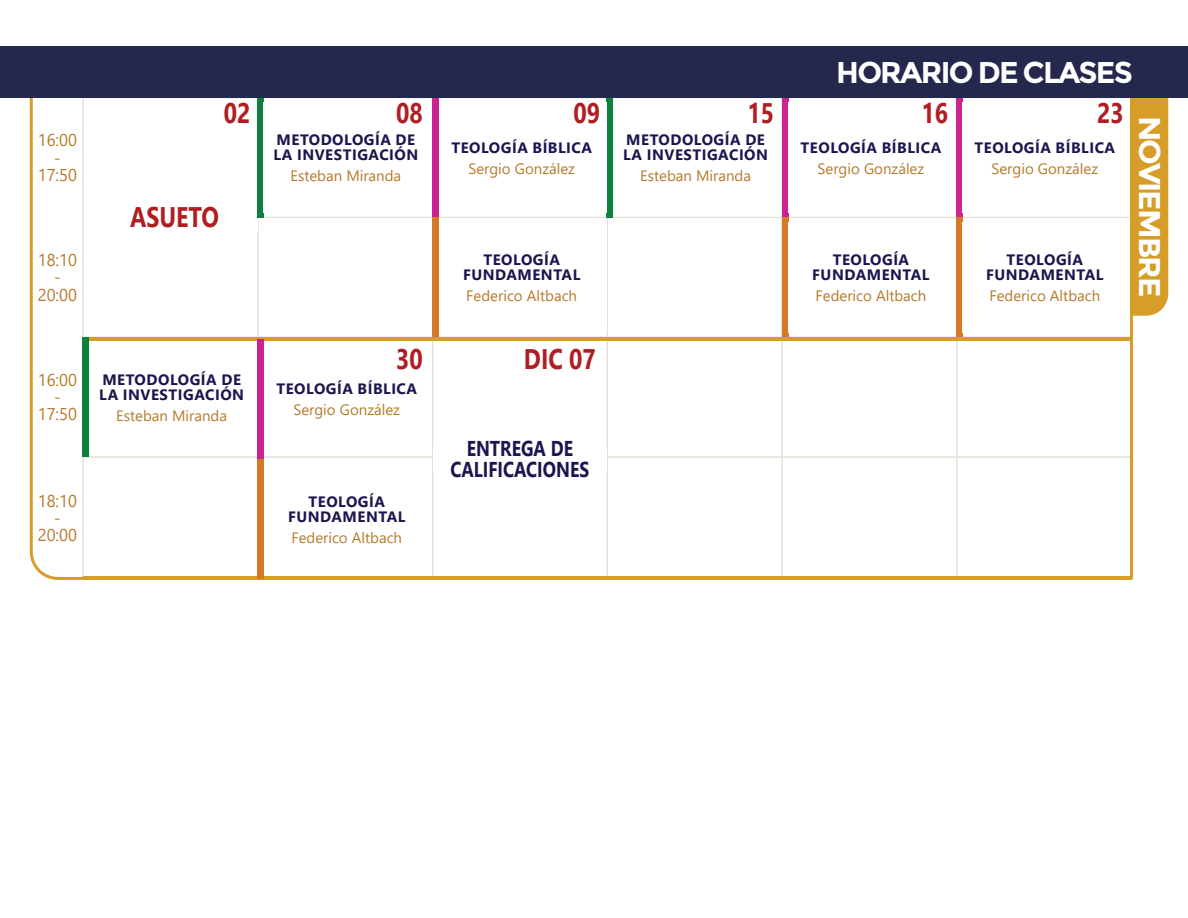
<style>
.page{position:relative;width:1188px;height:918px;background:#fff}
.page>*{position:absolute;margin:0;border:0;box-sizing:border-box;transform-origin:0 0}
.t1{font:700 30px "Montserrat";letter-spacing:-.06em;color:#fff}
.t2{font:700 30px "Montserrat";letter-spacing:-.06em;color:#fff;scale:1.04 1}
.t3{font:700 28.35px "Segoe UI";color:#af1e22;scale:.82 1}
.t4{font:700 21.45px/21.5px "Segoe UI";color:#1a1550;text-align:center;scale:.82 1}
.t5{font:17.1px/17.1px "Segoe UI";color:#b57a2b;text-align:center;scale:.96 1}
.t6{font:700 15px/15px "Segoe UI";letter-spacing:.035em;color:#1a1550;text-align:center}
.t7{font:15px "Segoe UI";color:#b57a2b}
</style>
<div class="page">
<div style="left:1134px;top:98px;width:34px;height:218px;background:#d69e28"></div>
<svg style="left:29px;top:98px;width:1105px;height:482px"></svg>
<div style="left:0;top:46px;width:1188px;height:52px;background:#23284c"></div>
<hr style="left:83px;top:337px;width:1048px;height:3px;background:#d69e28">
<div style="left:84px;top:207px;width:174px;height:25px;background:#fff"></div>
<hr style="left:83px;top:577px;width:1048px;height:3px;background:#d69e28">
<div style="left:257px;top:98px;width:6px;height:120px;background:#0e813f"></div>
<div style="left:263px;top:103px;width:168px;height:110px;background:#fff"></div>
<div style="left:83px;top:337px;width:6px;height:120px;background:#0e813f"></div>
<div style="left:89px;top:342px;width:168px;height:111px;background:#fff"></div>
<div style="left:607px;top:98px;width:6px;height:119px;background:#0e813f"></div>
<div style="left:613px;top:103px;width:168px;height:110px;background:#fff"></div>
<div style="left:433px;top:98px;width:6px;height:119px;background:#cb2490"></div>
<div style="left:439px;top:103px;width:168px;height:110px;background:#fff"></div>
<div style="left:258px;top:339px;width:6px;height:120px;background:#cb2490"></div>
<div style="left:264px;top:344px;width:168px;height:110px;background:#fff"></div>
<div style="left:258px;top:459px;width:6px;height:120px;background:#d57927"></div>
<div style="left:264px;top:464px;width:168px;height:110px;background:#fff"></div>
<div style="left:782px;top:98px;width:6px;height:120px;background:#cb2490"></div>
<div style="left:788px;top:103px;width:168px;height:110px;background:#fff"></div>
<div style="left:956px;top:98px;width:6px;height:119px;background:#cb2490"></div>
<div style="left:962px;top:103px;width:168px;height:110px;background:#fff"></div>
<div style="left:433px;top:217px;width:6px;height:120px;background:#d57927"></div>
<div style="left:439px;top:222px;width:168px;height:111px;background:#fff"></div>
<div style="left:782px;top:218px;width:6px;height:119px;background:#d57927"></div>
<div style="left:788px;top:222px;width:168px;height:111px;background:#fff"></div>
<div style="left:956px;top:217px;width:6px;height:120px;background:#d57927"></div>
<div style="left:962px;top:222px;width:168px;height:111px;background:#fff"></div>
<div style="left:433px;top:447px;width:174px;height:24px;background:#fff"></div>
<p class="t5" style="left:38px;top:133px;width:42px">16:00 -<br>17:50</p>
<p class="t5" style="left:38px;top:253px;width:42px">18:10 -<br>20:00</p>
<h2 class="t3" style="left:224px;top:102px;width:34px">02</h2>
<h2 class="t3" style="left:130px;top:207px;width:110px">ASUETO</h2>
<p class="t5" style="left:38px;top:373px;width:42px">16:00 -<br>17:50</p>
<p class="t6" style="left:99px;top:373px;width:146px;text-align:left">METODOLOGÍA DE<br>LA INVESTIGACIÓN</p>
<p class="t7" style="left:116px;top:410px;width:112px">Esteban Miranda</p>
<p class="t5" style="left:38px;top:494px;width:42px">18:10 -<br>20:00</p>
<h2 class="t3" style="left:396px;top:102px;width:34px">08</h2>
<p class="t6" style="left:273px;top:134px;width:146px;text-align:left">METODOLOGÍA DE<br>LA INVESTIGACIÓN</p>
<p class="t7" style="left:290px;top:170px;width:112px">Esteban Miranda</p>
<h1 class="t1" style="left:836px;top:54px;width:298px">HORARIO DE CLASES</h1>
<h2 class="t3" style="left:574px;top:102px;width:34px">09</h2>
<h2 class="t3" style="left:748px;top:102px;width:34px">15</h2>
<h2 class="t3" style="left:921px;top:102px;width:34px">16</h2>
<h2 class="t3" style="left:1097px;top:102px;width:34px">23</h2>
<p class="t6" style="left:451px;top:141px;width:142px">TEOLOGÍA BÍBLICA</p>
<p class="t7" style="left:468px;top:163px;width:108px">Sergio González</p>
<p class="t6" style="left:463px;top:254px;width:119px">TEOLOGÍA<br>FUNDAMENTAL</p>
<p class="t7" style="left:466px;top:290px;width:112px">Federico Altbach</p>
<p class="t6" style="left:623px;top:134px;width:146px;text-align:left">METODOLOGÍA DE<br>LA INVESTIGACIÓN</p>
<p class="t7" style="left:640px;top:170px;width:112px">Esteban Miranda</p>
<p class="t6" style="left:801px;top:142px;width:142px">TEOLOGÍA BÍBLICA</p>
<p class="t7" style="left:818px;top:163px;width:108px">Sergio González</p>
<p class="t6" style="left:812px;top:254px;width:119px">TEOLOGÍA<br>FUNDAMENTAL</p>
<p class="t7" style="left:816px;top:290px;width:112px">Federico Altbach</p>
<p class="t6" style="left:975px;top:141px;width:142px">TEOLOGÍA BÍBLICA</p>
<p class="t7" style="left:992px;top:163px;width:108px">Sergio González</p>
<p class="t6" style="left:986px;top:254px;width:119px">TEOLOGÍA<br>FUNDAMENTAL</p>
<p class="t7" style="left:989px;top:290px;width:112px">Federico Altbach</p>
<h1 class="t2" style="left:1168px;top:116px;width:176px;rotate:90deg">NOVIEMBRE</h1>
<h2 class="t3" style="left:396px;top:348px;width:34px">30</h2>
<h2 class="t3" style="left:524px;top:348px;width:89px">DIC 07</h2>
<p class="t6" style="left:276px;top:383px;width:142px">TEOLOGÍA BÍBLICA</p>
<p class="t7" style="left:293px;top:404px;width:108px">Sergio González</p>
<p class="t6" style="left:288px;top:495px;width:119px">TEOLOGÍA<br>FUNDAMENTAL</p>
<p class="t7" style="left:291px;top:532px;width:112px">Federico Altbach</p>
<h3 class="t4" style="left:451px;top:439px;width:171px">ENTREGA DE<br>CALIFICACIONES</h3>
</div>
